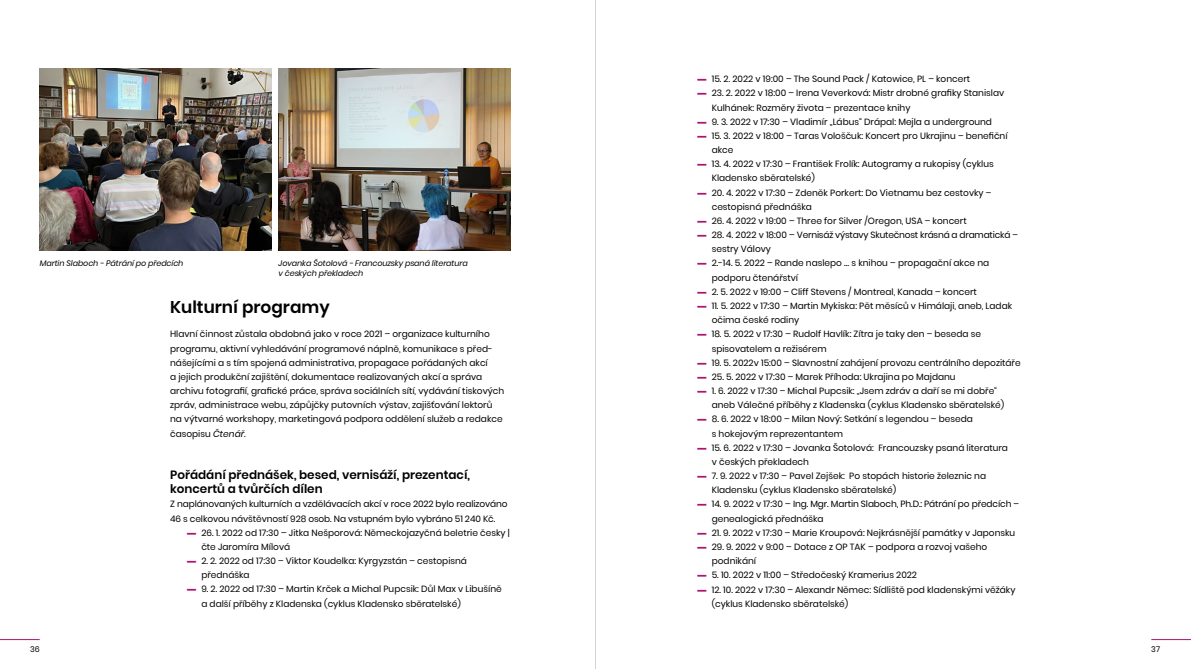
<style>
.page{position:relative;width:1191px;height:669px;background:#fff}
.page>*{position:absolute;margin:0;border:0;box-sizing:border-box;transform-origin:0 0}
.t1{font:600 17px "Poppins";color:#000}
.t2{font:600 12px/14.2px "Poppins";color:#000}
.t3{font:9px/14.2px "Poppins";color:#000}
.t4{font:9px "Poppins";letter-spacing:-.02em;color:#000}
.t5{font:italic 8px/10px "Poppins";letter-spacing:-.01em;color:#000}
.t6{font:8px "Poppins";color:#000}
.s1{font-style:italic}
.s2{font-family:"Arial";color:#ad1372}
</style>
<div class="page">
<hr style="left:0;top:639px;width:40px;height:1px;background:#ad1372">
<hr style="left:1151px;top:639px;width:40px;height:1px;background:#ad1372">
<img style="left:40px;top:68px;width:231px;height:183px">
<img style="left:278px;top:68px;width:232px;height:183px">
<hr style="left:595px;top:0;width:1px;height:669px;background:#d1d3d4">
<p class="t5" style="left:40px;top:258px;width:145px">Martin Slaboch - Pátrání po předcích</p>
<p class="t5" style="left:278px;top:258px;width:191px">Jovanka Šotolová - Francouzsky psaná literatura v českých překladech</p>
<h1 class="t1" style="left:170px;top:297px;width:161px">Kulturní programy</h1>
<p class="t3" style="left:170px;top:327px;width:336px">Hlavní činnost zůstala obdobná jako v roce 2021 – organizace kulturního programu, aktivní vyhledávání programové náplně, komunikace s před&shy;nášejícími a s tím spojená administrativa, propagace pořádaných akcí<br>a jejich produkční zajištění, dokumentace realizovaných akcí a správa archivu fotografií, grafické práce, správa sociálních sítí, vydávání tiskových zpráv, administrace webu, zápůjčky putovních výstav, zajišťování lektorů na výtvarné workshopy, marketingová podpora oddělení služeb a redakce časopisu <span class="s1">Čtenář</span>.</p>
<h2 class="t2" style="left:170px;top:468px;width:301px">Pořádání přednášek, besed, vernisáží, prezentací, koncertů a tvůrčích dílen</h2>
<p class="t3" style="left:170px;top:497px;width:339px">Z naplánovaných kulturních a vzdělávacích akcí v roce 2022 bylo realizováno<br>46 s celkovou návštěvností 928 osob. Na vstupném bylo vybráno 51 240 Kč.</p>
<p class="t3" style="left:187px;top:526px;width:324px"><span class="s2">▬</span> 26. 1. 2022 od 17:30 – Jitka Nešporová: Německojazyčná beletrie česky |</p>
<p class="t3" style="left:201px;top:540px;width:90px">čte Jaromíra Mílová</p>
<p class="t3" style="left:187px;top:554px;width:281px"><span class="s2">▬</span> 2. 2. 2022 od 17:30 – Viktor Koudelka: Kyrgyzstán – cestopisná</p>
<p class="t3" style="left:201px;top:568px;width:50px">přednáška</p>
<p class="t3" style="left:187px;top:582px;width:316px"><span class="s2">▬</span> 9. 2. 2022 od 17:30 – Martin Krček a Michal Pupcsik: Důl Max v Libušíně</p>
<p class="t3" style="left:201px;top:596px;width:261px">a další příběhy z Kladenska (cyklus Kladensko sběratelské)</p>
<p class="t3" style="left:697px;top:72px;width:274px"><span class="s2">▬</span> 15. 2. 2022 v 19:00 – The Sound Pack / Katowice, PL – koncert</p>
<p class="t3" style="left:697px;top:86px;width:308px"><span class="s2">▬</span> 23. 2. 2022 v 18:00 – Irena Veverková: Mistr drobné grafiky Stanislav</p>
<p class="t3" style="left:712px;top:100px;width:200px">Kulhánek: Rozměry života – prezentace knihy</p>
<p class="t3" style="left:697px;top:115px;width:296px"><span class="s2">▬</span> 9. 3. 2022 v 17:30 – Vladimír „Lábus“ Drápal: Mejla a underground</p>
<p class="t3" style="left:697px;top:129px;width:312px"><span class="s2">▬</span> 15. 3. 2022 v 18:00 – Taras Vološčuk: Koncert pro Ukrajinu – benefiční</p>
<p class="t3" style="left:712px;top:143px;width:23px">akce</p>
<p class="t3" style="left:697px;top:157px;width:298px"><span class="s2">▬</span> 13. 4. 2022 v 17:30 – František Frolík: Autogramy a rukopisy (cyklus</p>
<p class="t3" style="left:712px;top:171px;width:105px">Kladensko sběratelské)</p>
<p class="t3" style="left:697px;top:185px;width:295px"><span class="s2">▬</span> 20. 4. 2022 v 17:30 – Zdeněk Porkert: Do Vietnamu bez cestovky –</p>
<p class="t3" style="left:712px;top:200px;width:102px">cestopisná přednáška</p>
<p class="t3" style="left:697px;top:214px;width:271px"><span class="s2">▬</span> 26. 4. 2022 v 19:00 – Three for Silver /Oregon, USA – koncert</p>
<p class="t4" style="left:697px;top:230px;width:322px"><span class="s2">▬</span> 28. 4. 2022 v 18:00 – Vernisáž výstavy Skutečnost krásná a dramatická –</p>
<p class="t3" style="left:712px;top:242px;width:61px">sestry Válovy</p>
<p class="t3" style="left:697px;top:256px;width:293px"><span class="s2">▬</span> 2.-14. 5. 2022 – Rande naslepo … s knihou – propagační akce na</p>
<p class="t3" style="left:712px;top:270px;width:88px">podporu čtenářství</p>
<p class="t3" style="left:697px;top:285px;width:281px"><span class="s2">▬</span> 2. 5. 2022 v 19:00 – Cliff Stevens / Montreal, Kanada – koncert</p>
<p class="t3" style="left:697px;top:299px;width:316px"><span class="s2">▬</span> 11. 5. 2022 v 17:30 – Martin Mykiska: Pět měsíců v Himálaji, aneb, Ladak</p>
<p class="t3" style="left:712px;top:313px;width:89px">očima české rodiny</p>
<p class="t3" style="left:697px;top:327px;width:285px"><span class="s2">▬</span> 18. 5. 2022 v 17:30 – Rudolf Havlík: Zítra je taky den – beseda se</p>
<p class="t3" style="left:712px;top:341px;width:116px">spisovatelem a režisérem</p>
<p class="t3" style="left:697px;top:356px;width:324px"><span class="s2">▬</span> 19. 5. 2022v 15:00 – Slavnostní zahájení provozu centrálního depozitáře</p>
<p class="t3" style="left:697px;top:370px;width:259px"><span class="s2">▬</span> 25. 5. 2022 v 17:30 – Marek Příhoda: Ukrajina po Majdanu</p>
<p class="t3" style="left:697px;top:384px;width:301px"><span class="s2">▬</span> 1. 6. 2022 v 17:30 – Michal Pupcsik: „Jsem zdráv a daří se mi dobře“</p>
<p class="t3" style="left:712px;top:398px;width:294px">aneb Válečné příběhy z Kladenska (cyklus Kladensko sběratelské)</p>
<p class="t3" style="left:697px;top:412px;width:277px"><span class="s2">▬</span> 8. 6. 2022 v 18:00 – Milan Nový: Setkání s legendou – beseda</p>
<p class="t3" style="left:712px;top:426px;width:133px">s hokejovým reprezentantem</p>
<p class="t3" style="left:697px;top:441px;width:312px"><span class="s2">▬</span> 15. 6. 2022 v 17:30 – Jovanka Šotolová: Francouzsky psaná literatura</p>
<p class="t3" style="left:712px;top:455px;width:99px">v českých překladech</p>
<p class="t3" style="left:697px;top:469px;width:290px"><span class="s2">▬</span> 7. 9. 2022 v 17:30 – Pavel Zejšek: Po stopách historie železnic na</p>
<p class="t3" style="left:712px;top:483px;width:186px">Kladensku (cyklus Kladensko sběratelské)</p>
<p class="t3" style="left:697px;top:497px;width:323px"><span class="s2">▬</span> 14. 9. 2022 v 17:30 – Ing. Mgr. Martin Slaboch, Ph.D.: Pátrání po předcích –</p>
<p class="t3" style="left:712px;top:511px;width:113px">genealogická přednáška</p>
<p class="t3" style="left:697px;top:526px;width:319px"><span class="s2">▬</span> 21. 9. 2022 v 17:30 – Marie Kroupová: Nejkrásnější památky v Japonsku</p>
<p class="t3" style="left:697px;top:540px;width:291px"><span class="s2">▬</span> 29. 9. 2022 v 9:00 – Dotace z OP TAK – podpora a rozvoj vašeho</p>
<p class="t3" style="left:712px;top:554px;width:46px">podnikání</p>
<p class="t3" style="left:697px;top:568px;width:221px"><span class="s2">▬</span> 5. 10. 2022 v 11:00 – Středočeský Kramerius 2022</p>
<p class="t3" style="left:697px;top:582px;width:319px"><span class="s2">▬</span> 12. 10. 2022 v 17:30 – Alexandr Němec: Sídliště pod kladenskými věžáky</p>
<p class="t3" style="left:712px;top:596px;width:138px">(cyklus Kladensko sběratelské)</p>
<p class="t6" style="left:30px;top:644px;width:11px">36</p>
<p class="t6" style="left:1151px;top:644px;width:10px">37</p>
</div>
